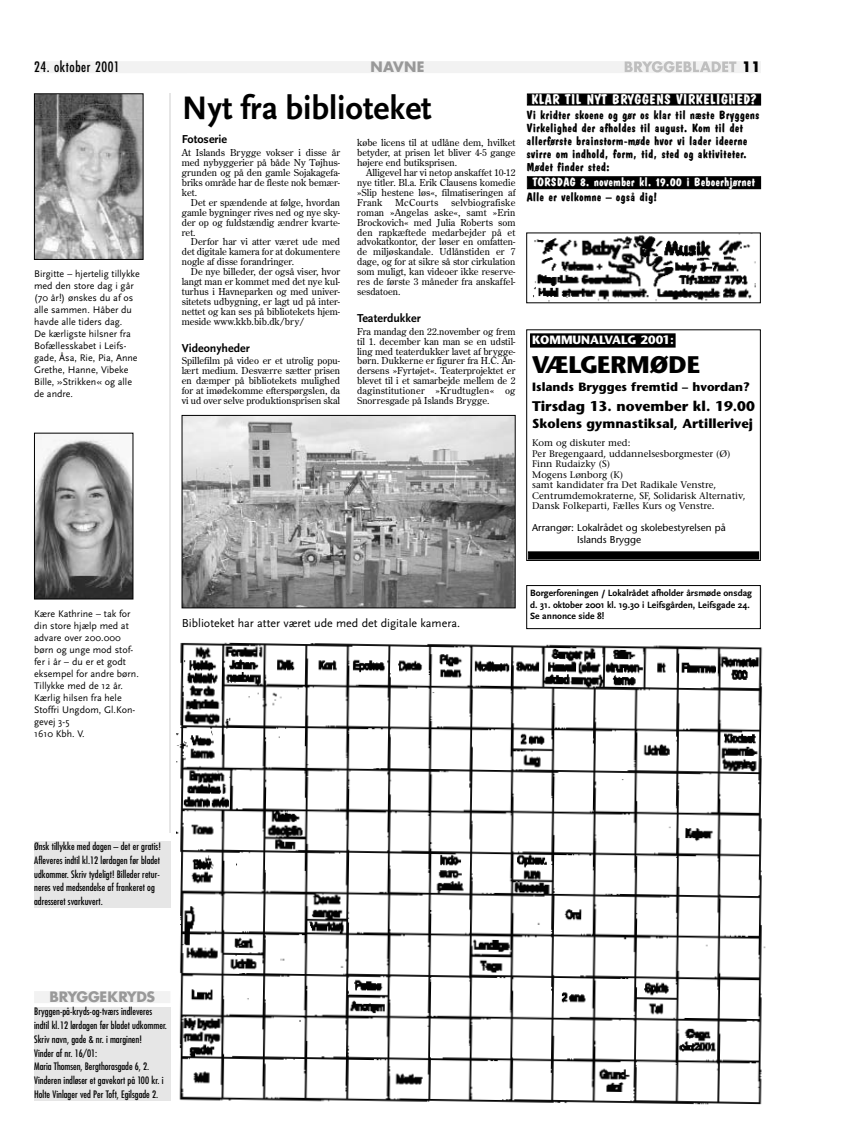
<style>
.page{position:relative;width:864px;height:1148px;background:#fff}
.page>*{position:absolute;margin:0;border:0;box-sizing:border-box;transform-origin:0 0}
.t1{font:700 34px "Scala Sans";color:#000}
.t2{font:700 24px "Stone Sans";color:#000}
.t3{font:700 14px "Dom Casual";color:#fff}
.t4{font:700 14px "Stone Sans";color:#000}
.t5{font:700 14px "Futura";letter-spacing:-.015em;color:#999}
.t6{font:condensed 14px "Futura";letter-spacing:.04em;color:#000}
.t7{font:700 14px "Futura";color:#000}
.t8{font:700 13px "Stone Sans";color:#000}
.t9{font:700 12px/13px "Dom Casual";color:#000}
.t10{font:12px "Scala Sans";color:#000}
.t11{font:700 12px "Dom Casual";color:#fff}
.t12{font:700 12px "Scala Sans";color:#000}
.t13{font:700 12px "Stone Sans";color:#000}
.t14{font:700 12px "Stone Sans";color:#fff}
.t15{font:10px/12px "Scala Sans";color:#000}
.t16{font:condensed 10px/13.8px "Futura";color:#000}
.t17{font:10px/12px "Stone Sans";color:#000}
.t18{font:9.5px/9.9px "Century Old Style";color:#000;text-align:justify}
.t19{font:9.5px/10.5px "Stone Serif";color:#000}
.t20{font:700 9.5px/11.5px "Scala Sans";color:#000}
.t21{font:9.5px "Century Old Style";letter-spacing:.02em;color:#000}
</style>
<div class="page">
<hr style="left:169px;top:94px;width:1px;height:739px;background:#e6e6e6">
<div style="left:34px;top:61px;width:727px;height:12px;background:#f2f2f2"></div>
<svg style="left:625px;top:61px;width:111px;height:11px"></svg>
<div style="left:34px;top:1007px;width:136px;height:94px;background:#e6e6e6"></div>
<div style="left:34px;top:991px;width:136px;height:12px;background:#f2f2f2"></div>
<img style="left:177px;top:642px;width:589px;height:463px">
<div style="left:34px;top:841px;width:136px;height:67px;background:#e6e6e6"></div>
<img style="left:36px;top:96px;width:105px;height:162px">
<div style="left:34px;top:94px;width:109px;height:166px;border:1px solid #000"></div>
<img style="left:36px;top:439px;width:95px;height:158px">
<div style="left:34px;top:433px;width:99px;height:166px;border:1px solid #000"></div>
<div style="left:531px;top:334px;width:144px;height:13px;background:#000"></div>
<div style="left:526px;top:329px;width:235px;height:232px;border:1px solid #000"></div>
<div style="left:529px;top:552px;width:229px;height:7px;background:#000"></div>
<img style="left:533px;top:234px;width:223px;height:67px">
<div style="left:528px;top:94px;width:232px;height:11px;background:#000"></div>
<div style="left:528px;top:177px;width:232px;height:11px;background:#000"></div>
<div style="left:527px;top:176px;width:234px;height:13px;border:1px solid #000"></div>
<div style="left:526px;top:585px;width:235px;height:44px;border:1px solid #000"></div>
<img style="left:184px;top:417px;width:329px;height:189px">
<div style="left:182px;top:415px;width:333px;height:193px;border:1px solid #000"></div>
<h3 class="t6" style="left:34px;top:61px;width:87px">24. oktober 2001</h3>
<h3 class="t5" style="left:371px;top:61px;width:55px">NAVNE</h3>
<h3 class="t7" style="left:742px;top:61px;width:21px">11</h3>
<p class="t15" style="left:34px;top:269px;width:107px">Birgitte – hjertelig tillykke med den store dag i går (70 år!) ønskes du af os alle sammen. Håber du havde alle tiders dag.<br>De kærligste hilsner fra<br>Bofællesskabet i Leifs&shy;gade, Åsa, Rie, Pia, Anne<br>Grethe, Hanne, Vibeke<br>Bille, »Strikken« og alle de andre.</p>
<p class="t15" style="left:34px;top:608px;width:106px">Kære Kathrine – tak for din store hjælp med at advare over 200.000 børn og unge mod stof&shy;fer i år – du er et godt eksempel for andre børn.<br>Tillykke med de 12 år.<br>Kærlig hilsen fra hele<br>Stoffri Ungdom, Gl.Kon&shy;gevej 3-5<br>1610 Kbh. V.</p>
<h1 class="t1" style="left:182px;top:94px;width:252px">Nyt fra biblioteket</h1>
<h3 class="t3" style="left:531px;top:94px;width:227px">KLAR TIL NYT BRYGGENS VIRKELIGHED?</h3>
<p class="t9" style="left:526px;top:109px;width:235px">Vi kridter skoene og gør os klar til næste Bryggens Virkelighed der afholdes til august. Kom til det allerførste brainstorm-møde hvor vi lader ideerne svirre om indhold, form, tid, sted og aktiviteter.<br>Mødet finder sted:</p>
<p class="t11" style="left:532px;top:178px;width:224px">TORSDAG 8. november kl. 19.00 i Beboerhjørnet</p>
<p class="t9" style="left:526px;top:192px;width:132px">Alle er velkomne – også dig!</p>
<p class="t12" style="left:182px;top:135px;width:47px">Fotoserie</p>
<p class="t18" style="left:182px;top:148px;width:160px">At Islands Brygge vokser i disse år med nybyggerier på både Ny Tøjhus&shy;grunden og på den gamle Sojakagefa&shy;briks område har de fleste nok bemær&shy;ket.</p>
<p class="t18" style="left:182px;top:198px;width:160px;text-indent:9px">Det er spændende at følge, hvordan gamle bygninger rives ned og nye sky&shy;der op og fuldstændig ændrer kvarte&shy;ret.</p>
<p class="t18" style="left:182px;top:238px;width:160px;text-indent:9px">Derfor har vi atter været ude med det digitale kamera for at dokumentere nogle af disse forandringer.</p>
<p class="t18" style="left:182px;top:267px;width:160px;text-indent:9px">De nye billeder, der også viser, hvor langt man er kommet med det nye kul&shy;turhus i Havneparken og med univer&shy;sitetets udbygning, er lagt ud på inter&shy;nettet og kan ses på bibliotekets hjem&shy;meside www.kkb.bib.dk/bry/</p>
<p class="t12" style="left:182px;top:343px;width:70px">Videonyheder</p>
<p class="t18" style="left:182px;top:357px;width:160px">Spillefilm på video er et utrolig popu&shy;lært medium. Desværre sætter prisen en dæmper på bibliotekets mulighed for at imødekomme efterspørgslen, da vi ud over selve produktionsprisen skal</p>
<p class="t18" style="left:357px;top:139px;width:160px">købe licens til at udlåne dem, hvilket betyder, at prisen let bliver 4-5 gange højere end butiksprisen.</p>
<p class="t18" style="left:357px;top:168px;width:160px;text-indent:9px">Alligevel har vi netop anskaffet 10-12 nye titler. Bl.a. Erik Clausens komedie »Slip hestene løs«, filmatiseringen af Frank</p>
<p class="t18" style="left:357px;top:198px;width:160px;text-indent:94px">selvbiografiske roman »Angelas aske«, samt »Erin Brockovich« med Julia Roberts som den rapkæftede medarbejder på et advokatkontor, der løser en omfatten&shy;de miljøskandale. Udlånstiden er 7 dage, og for at sikre så stor cirkulation som muligt, kan videoer ikke reserve&shy;res de første 3 måneder fra anskaffel&shy;sesdatoen.</p>
<p class="t12" style="left:357px;top:313px;width:65px">Teaterdukker</p>
<p class="t18" style="left:357px;top:327px;width:160px">Fra mandag den 22.november og frem til 1. december kan man se en udstil&shy;ling med teaterdukker lavet af brygge&shy;børn. Dukkerne er figurer fra H.C. An&shy;dersens »Fyrtøjet«. Teaterprojektet er blevet til i et samarbejde mellem de 2 daginstitutioner »Krudtuglen« og Snorresgade på Islands Brygge.</p>
<p class="t14" style="left:532px;top:335px;width:143px">KOMMUNALVALG 2001:</p>
<p class="t21" style="left:395px;top:198px;width:45px">McCourts</p>
<h2 class="t2" style="left:532px;top:355px;width:169px">VÆLGERMØDE</h2>
<p class="t13" style="left:532px;top:382px;width:219px">Islands Brygges fremtid – hvordan?</p>
<h3 class="t4" style="left:532px;top:400px;width:224px">Tirsdag 13. november kl. 19.00</h3>
<h3 class="t8" style="left:532px;top:418px;width:222px">Skolens gymnastiksal, Artillerivej</h3>
<p class="t19" style="left:532px;top:439px;width:215px">Kom og diskuter med:<br>Per Bregengaard, uddannelsesborgmester (Ø)<br>Finn Rudaizky (S)<br>Mogens Lønborg (K)<br>samt kandidater fra Det Radikale Venstre, Centrumdemokraterne, SF, Solidarisk Alternativ, Dansk Folkeparti, Fælles Kurs og Venstre.</p>
<p class="t17" style="left:577px;top:522px;width:150px;text-indent:-45px">Arrangør: Lokalrådet og skolebestyrelsen på<br>Islands Brygge</p>
<p class="t10" style="left:182px;top:619px;width:280px">Biblioteket har atter været ude med det digitale kamera.</p>
<p class="t20" style="left:530px;top:588px;width:223px">Borgerforeningen / Lokalrådet afholder årsmøde onsdag d. 31. oktober 2001 kl. 19.30 i Leifsgården, Leifsgade 24.<br>Se annonce side 8!</p>
<p class="t16" style="left:34px;top:840px;width:128px">Ønsk tillykke med dagen – det er gratis!<br>Afleveres indtil kl.12 lørdagen før bladet udkommer. Skriv tydeligt! Billeder retur&shy;neres ved medsendelse af frankeret og adresseret svarkuvert.</p>
<h3 class="t5" style="left:49px;top:991px;width:107px">BRYGGEKRYDS</h3>
<p class="t16" style="left:34px;top:1005px;width:134px">Bryggen-på-kryds-og-tværs indleveres indtil kl.12 lørdagen før bladet udkommer.<br>Skriv navn, gade &amp; nr. i marginen!<br>Vinder af nr. 16/01:<br>Maria Thomsen, Bergthorasgade 6, 2.<br>Vinderen indløser et gavekort på 100 kr. i Holte Vinlager ved Per Toft, Egilsgade 2.</p>
</div>
